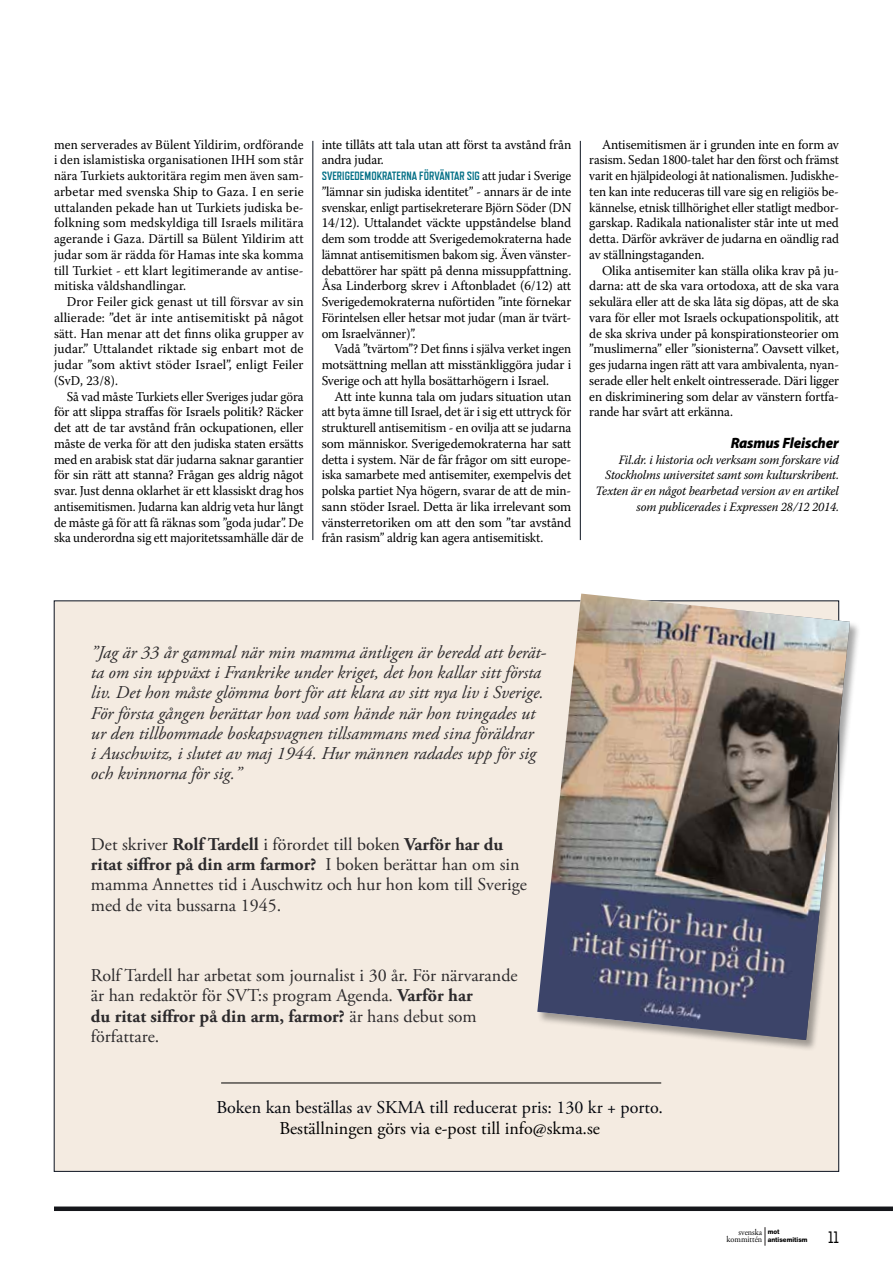
<style>
.page{position:relative;width:893px;height:1263px;background:#fff}
.page>*{position:absolute;margin:0;border:0;box-sizing:border-box;transform-origin:0 0}
.t1{font:italic 18px/20.2px "Adobe Garamond Pro";color:#2c2a2c}
.t2{font:18px/20.2px "Adobe Garamond Pro";color:#2c2a2c}
.t3{font:18px "Adobe Garamond Pro";color:#03060d}
.t4{font:18px "Adobe Garamond Pro";color:#000}
.t5{font:16.5px "Refrigerator Deluxe";color:#000}
.t6{font:italic 900 15px "Myriad Pro";letter-spacing:-.01em;color:#000}
.t7{font:13.5px/15.8px "Warnock Pro";letter-spacing:-.01em;color:#000;text-align:justify;scale:.94 1}
.t8{font:13.5px/15.8px "Warnock Pro";letter-spacing:-.01em;color:#000;text-align:justify}
.t9{font:13.5px/15.8px "Warnock Pro";letter-spacing:-.01em;color:#000;text-align:justify;scale:.96 1}
.t10{font:13.5px/15.8px "Warnock Pro";letter-spacing:-.01em;color:#000;text-align:justify;scale:.95 1}
.t11{font:italic 12.75px/15.8px "Warnock Pro";letter-spacing:-.01em;color:#000;text-align:right;scale:.95 1}
.t12{font:700 12px "Refrigerator Deluxe";color:#006e85}
.t13{font:8.7px/7.6px "Adobe Garamond Pro";color:#000;text-align:right;scale:.94 1}
.t14{font:800 6.6px/7.6px "Helvetica Neue LT Std";color:#000;scale:.94 1}
.s1{font-family:"Warnock Pro";font-weight:400;font-size:13.5px;color:#000}
.s2{font-weight:700}
</style>
<div class="page">
<div style="left:54px;top:1206px;width:839px;height:5px;background:#15161b"></div>
<svg style="left:764px;top:1227px;width:1px;height:19px"></svg>
<hr style="left:313px;top:141px;width:1px;height:399px;background:#0a111e">
<hr style="left:580px;top:141px;width:1px;height:399px;background:#0a111e">
<div style="left:54px;top:601px;width:785px;height:570px;background:#f4ebe1"></div>
<div style="left:537px;top:593px;width:325px;height:458px;background:#000;opacity:.35"></div>
<img style="left:537px;top:594px;width:313px;height:446px">
<hr style="left:221px;top:1083px;width:440px;height:1px;background:#000">
<p class="t7" style="left:54px;top:136px;width:267px">men serverades av Bülent Yildirim, ordförande i den islamistiska organisationen IHH som står nära Turkiets auktoritära regim men även sam&shy;arbetar med svenska Ship to Gaza. I en serie uttalanden pekade han ut Turkiets judiska be&shy;folkning som medskyldiga till Israels militära agerande i Gaza. Därtill sa Bülent Yildirim att judar som är rädda för Hamas inte ska komma till Turkiet - ett klart legitimerande av antise&shy;mitiska våldshandlingar.</p>
<p class="t9" style="left:54px;top:293px;width:262px;text-indent:13px">Dror Feiler gick genast ut till försvar av sin allierade: ”det är inte antisemitiskt på något sätt. Han menar att det finns olika grupper av judar.” Uttalandet riktade sig enbart mot de judar ”som aktivt stöder Israel”, enligt Feiler (SvD, 23/8).</p>
<p class="t7" style="left:54px;top:388px;width:267px;text-indent:13px">Så vad måste Turkiets eller Sveriges judar göra för att slippa straffas för Israels politik? Räcker det att de tar avstånd från ockupationen, eller måste de verka för att den judiska staten ersätts med en arabisk stat där judarna saknar garantier för sin rätt att stanna? Frågan ges aldrig något svar. Just denna oklarhet är ett klassiskt drag hos antisemitismen. Judarna kan aldrig veta hur långt de måste gå för att få räknas som ”goda judar”. De ska underordna sig ett majoritetssamhälle där de</p>
<p class="t8" style="left:322px;top:136px;width:251px">inte tillåts att tala utan att först ta avstånd från andra judar.</p>
<p class="t12" style="left:322px;top:169px;width:251px">SVERIGEDEMOKRATERNA FÖRVÄNTAR SIG <span class="s1">att judar i Sverige</span></p>
<p class="t10" style="left:322px;top:183px;width:264px">”lämnar sin judiska identitet” - annars är de inte svenskar, enligt partisekreterare Björn Söder (DN 14/12). Uttalandet väckte uppståndelse bland dem som trodde att Sverigedemokraterna hade lämnat antisemitismen bakom sig. Även vänster&shy;debattörer har spätt på denna missuppfattning.<br>Åsa Linderborg skrev i Aftonbladet (6/12) att Sverigedemokraterna nuförtiden ”inte förnekar Förintelsen eller hetsar mot judar (man är tvärt&shy;om Israelvänner)”.</p>
<p class="t7" style="left:322px;top:341px;width:267px;text-indent:13px">Vadå ”tvärtom”? Det finns i själva verket ingen motsättning mellan att misstänkliggöra judar i Sverige och att hylla bosättarhögern i Israel.</p>
<p class="t8" style="left:322px;top:388px;width:251px;text-indent:13px">Att inte kunna tala om judars situation utan att byta ämne till Israel, det är i sig ett uttryck för strukturell antisemitism - en ovilja att se judarna som människor. Sverigedemokraterna har satt detta i system. När de får frågor om sitt europe&shy;iska samarbete med antisemiter, exempelvis det polska partiet Nya högern, svarar de att de min&shy;sann stöder Israel. Detta är lika irrelevant som vänsterretoriken om att den som ”tar avstånd från rasism” aldrig kan agera antisemitiskt.</p>
<p class="t9" style="left:589px;top:136px;width:262px;text-indent:13px">Antisemitismen är i grunden inte en form av rasism. Sedan 1800-talet har den först och främst varit en hjälpideologi åt nationalismen. Judiskhe&shy;ten kan inte reduceras till vare sig en religiös be&shy;kännelse, etnisk tillhörighet eller statligt medbor&shy;garskap. Radikala nationalister står inte ut med detta. Därför avkräver de judarna en oändlig rad av ställningstaganden.</p>
<p class="t8" style="left:589px;top:262px;width:251px;text-indent:13px">Olika antisemiter kan ställa olika krav på ju&shy;darna: att de ska vara ortodoxa, att de ska vara sekulära eller att de ska låta sig döpas, att de ska vara för eller mot Israels ockupationspolitik, att de ska skriva under på konspirationsteorier om ”muslimerna” eller ”sionisterna”. Oavsett vilket, ges judarna ingen rätt att vara ambivalenta, nyan&shy;serade eller helt enkelt ointresserade. Däri ligger en diskriminering som delar av vänstern fortfa&shy;rande har svårt att erkänna.</p>
<p class="t6" style="left:731px;top:434px;width:110px">Rasmus Fleischer</p>
<p class="t11" style="left:596px;top:451px;width:258px">Fil.dr. i historia och verksam som forskare vid Stockholms universitet samt som kulturskribent.<br>Texten är en något bearbetad version av en artikel som publicerades i Expressen 28/12 2014.</p>
<p class="t1" style="left:91px;top:642px;width:457px">”Jag är 33 år gammal när min mamma äntligen är beredd att berät&shy;ta om sin uppväxt i Frankrike under kriget, det hon kallar sitt första liv. Det hon måste glömma bort för att klara av sitt nya liv i Sverige.<br>För första gången berättar hon vad som hände när hon tvingades ut ur den tillbommade boskapsvagnen tillsammans med sina föräldrar<br>i Auschwitz, i slutet av maj 1944. Hur männen radades upp för sig och kvinnorna för sig.”</p>
<h1 class="t2" style="left:91px;top:834px;width:437px">Det skriver <span class="s2">Rolf Tardell</span> i förordet till boken <span class="s2">Varför har du ritat siffror på din arm farmor?</span> I boken berättar han om sin mamma Annettes tid i Auschwitz och hur hon kom till Sverige med de vita bussarna 1945.</h1>
<h1 class="t2" style="left:91px;top:966px;width:428px">Rolf Tardell har arbetat som journalist i 30 år. För närvarande är han redaktör för SVT:s program Agenda. <span class="s2">Varför har<br>du ritat siffror på din arm, farmor?</span> är hans debut som författare.</h1>
<h1 class="t3" style="left:216px;top:1097px;width:448px">Boken kan beställas av SKMA till reducerat pris: 130 kr + porto.</h1>
<h1 class="t4" style="left:279px;top:1117px;width:322px">Beställningen görs via e-post till info@skma.se</h1>
<p class="t13" style="left:727px;top:1228px;width:39px">svenska kommittén</p>
<p class="t14" style="left:768px;top:1228px;width:44px">mot antisemitism</p>
<p class="t5" style="left:828px;top:1228px;width:12px">11</p>
</div>
